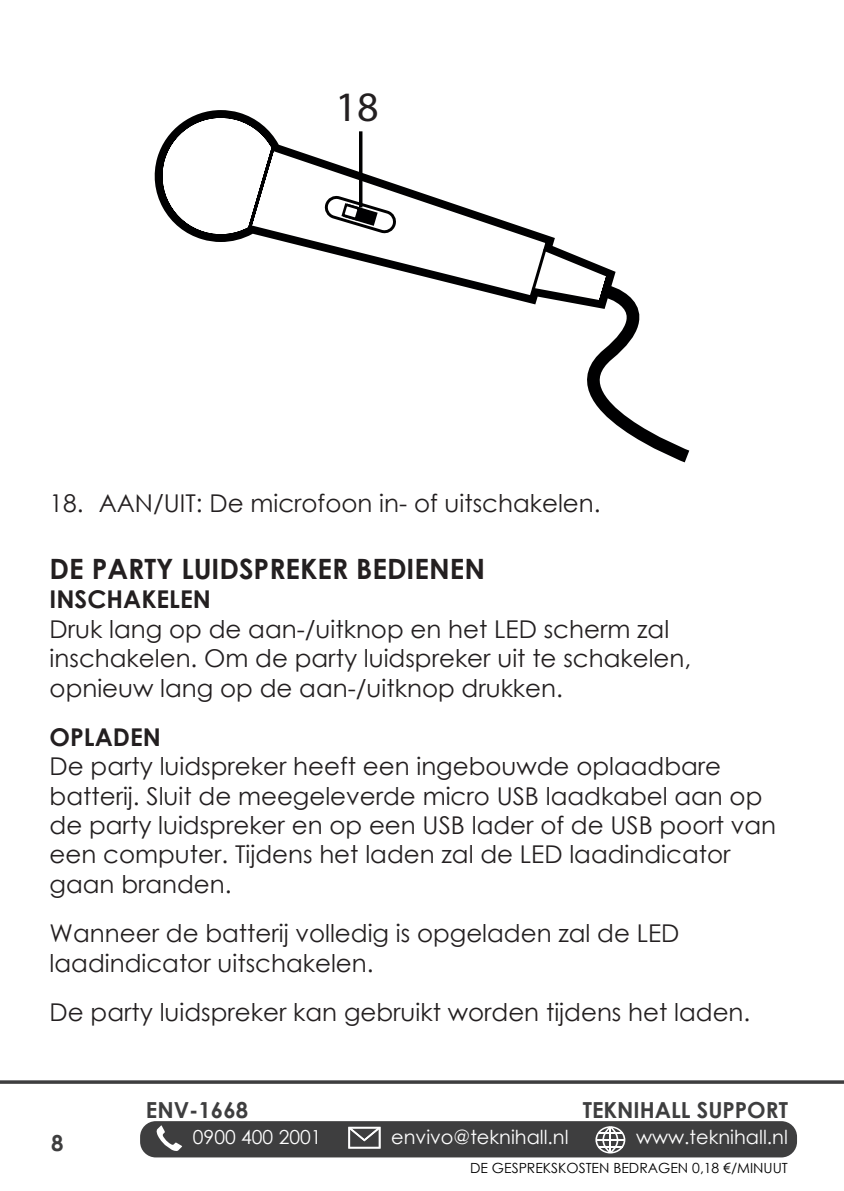
<style>
.page{position:relative;width:844px;height:1191px;background:#fff}
.page>*{position:absolute;margin:0;border:0;box-sizing:border-box;transform-origin:0 0}
.t1{font:42px "Myriad Pro";color:#231f20}
.Rubrik{font:700 28px "Century Gothic";color:#231f20}
.Brødtekst{font:24.5px/29.4px "Century Gothic";color:#231f20}
.Brød_tabualtor{font:24.5px "Century Gothic";color:#231f20}
.Underrubrik{font:700 24.5px "Century Gothic";color:#231f20}
.t2{font:700 22.05px "Century Gothic";color:#3e3e3f}
.t3{font:19.25px "Century Gothic";color:#fff}
.t4{font:14px "Century Gothic";color:#000001}
</style>
<div class="page">
<hr style="left:0;top:1080px;width:843px;height:3px;background:#3e3e3f">
<div style="left:140px;top:1121px;width:656px;height:36px;background:#3e3e3f;border-radius:16px"></div>
<svg style="left:156px;top:1125px;width:26px;height:26px"></svg>
<svg style="left:348px;top:1126px;width:32px;height:22px"></svg>
<svg style="left:595px;top:1126px;width:30px;height:27px"></svg>
<svg style="left:587px;top:271px;width:103px;height:192px"></svg>
<svg style="left:154px;top:110px;width:461px;height:199px"></svg>
<hr style="left:359px;top:131px;width:3px;height:76px;background:#000001">
<h1 class="t1" style="left:335px;top:83px;width:45px">18</h1>
<p class="Brød_tabualtor" style="left:50px;top:485px;width:552px">18. AAN/UIT: De microfoon in- of uitschakelen.</p>
<p class="Rubrik" style="left:50px;top:547px;width:437px">DE PARTY LUIDSPREKER BEDIENEN</p>
<p class="Underrubrik" style="left:50px;top:581px;width:163px">INSCHAKELEN</p>
<p class="Brødtekst" style="left:50px;top:614px;width:643px">Druk lang op de aan-/uitknop en het LED scherm zal inschakelen. Om de party luidspreker uit te schakelen, opnieuw lang op de aan-/uitknop drukken.</p>
<p class="Underrubrik" style="left:50px;top:718px;width:113px">OPLADEN</p>
<p class="Brødtekst" style="left:50px;top:751px;width:727px">De party luidspreker heeft een ingebouwde oplaadbare batterij. Sluit de meegeleverde micro USB laadkabel aan op de party luidspreker en op een USB lader of de USB poort van een computer. Tijdens het laden zal de LED laadindicator gaan branden.</p>
<p class="Brødtekst" style="left:50px;top:918px;width:631px">Wanneer de batterij volledig is opgeladen zal de LED laadindicator uitschakelen.</p>
<p class="Brødtekst" style="left:50px;top:996px;width:702px">De party luidspreker kan gebruikt worden tijdens het laden.</p>
<p class="t2" style="left:146px;top:1093px;width:104px">ENV-1668</p>
<p class="t2" style="left:582px;top:1092px;width:206px">TEKNIHALL SUPPORT</p>
<p class="t2" style="left:51px;top:1126px;width:14px">8</p>
<p class="t3" style="left:193px;top:1123px;width:130px">0900 400 2001</p>
<p class="t3" style="left:391px;top:1123px;width:179px">envivo@teknihall.nl</p>
<p class="t3" style="left:636px;top:1123px;width:153px">www.teknihall.nl</p>
<p class="t4" style="left:470px;top:1158px;width:319px">DE GESPREKSKOSTEN BEDRAGEN 0,18 €/MINUUT</p>
</div>
